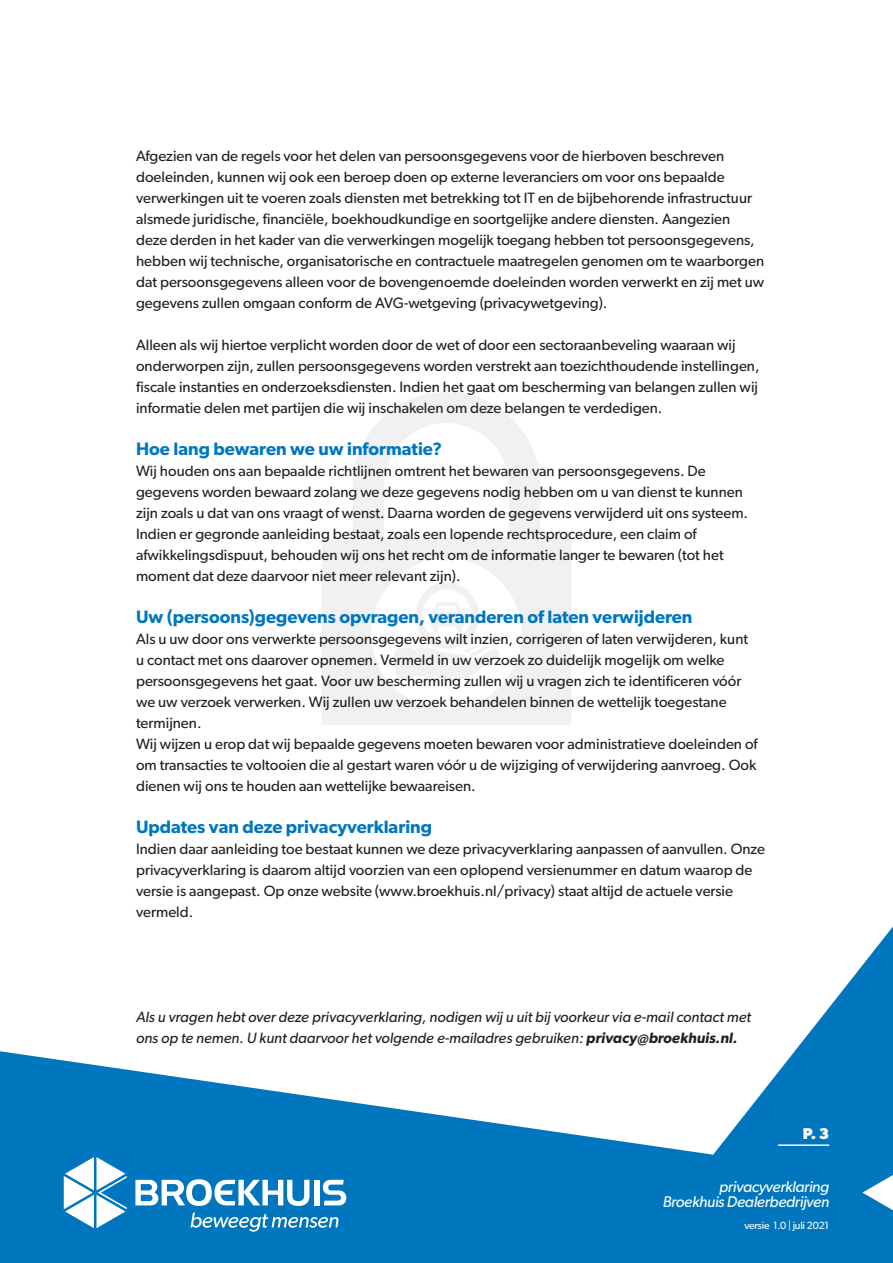
<style>
.page{position:relative;width:893px;height:1263px;background:#0076be}
.page>*{position:absolute;margin:0;border:0;box-sizing:border-box;transform-origin:0 0}
.t1{font:600 18px "Gibson";color:#0076be}
.t2{font:italic 15.6px "Gibson";letter-spacing:-.02em;color:#fff}
.t3{font:700 15.6px "Gibson";color:#fff}
.t4{font:15px/21px "Gibson";color:#231f20}
.t5{font:italic 15px/21px "Gibson";color:#231f20}
.t6{font:10.5px "Gibson";letter-spacing:-.02em;color:#fff}
.s1{font-weight:600}
</style>
<div class="page">
<div style="left:0;top:0;width:893px;height:1155px;background:#fff"></div>
<svg style="left:322px;top:390px;width:249px;height:335px;background:#f6f6f7"></svg>
<div style="left:371px;top:558px;width:151px;height:151px;background:#fff;border-radius:50%"></div>
<svg style="left:395px;top:647px;width:104px;height:32px"></svg>
<div style="left:416px;top:583px;width:63px;height:66px;background:#231f20;opacity:.5"></div>
<div style="left:416px;top:582px;width:61px;height:65px;border:6px solid #a4a5a9;border-radius:50%"></div>
<svg style="left:430px;top:602px;width:34px;height:29px"></svg>
<svg style="left:190px;top:1212px;width:148px;height:20px"></svg>
<svg style="left:64px;top:1157px;width:63px;height:71px"></svg>
<div style="left:314px;top:1180px;width:6px;height:25px;background:#fff"></div>
<svg style="left:135px;top:1179px;width:174px;height:27px"></svg>
<svg style="left:323px;top:1180px;width:23px;height:25px"></svg>
<hr style="left:778px;top:1144px;width:51px;height:2px;background:#fff">
<svg style="left:862px;top:1175px;width:31px;height:35px"></svg>
<p class="t4" style="left:136px;top:145px;width:630px">Afgezien van de regels voor het delen van persoonsgegevens voor de hierboven beschreven doeleinden, kunnen wij ook een beroep doen op externe leveranciers om voor ons bepaalde verwerkingen uit te voeren zoals diensten met betrekking tot IT en de bijbehorende infrastructuur alsmede juridische, financiële, boekhoudkundige en soortgelijke andere diensten. Aangezien deze derden in het kader van die verwerkingen mogelijk toegang hebben tot persoonsgegevens, hebben wij technische, organisatorische en contractuele maatregelen genomen om te waarborgen dat persoonsgegevens alleen voor de bovengenoemde doeleinden worden verwerkt en zij met uw gegevens zullen omgaan conform de AVG-wetgeving (privacywetgeving).</p>
<p class="t4" style="left:136px;top:334px;width:625px">Alleen als wij hiertoe verplicht worden door de wet of door een sectoraanbeveling waaraan wij onderworpen zijn, zullen persoonsgegevens worden verstrekt aan toezichthoudende instellingen, fiscale instanties en onderzoeksdiensten. Indien het gaat om bescherming van belangen zullen wij informatie delen met partijen die wij inschakelen om deze belangen te verdedigen.</p>
<p class="t1" style="left:136px;top:438px;width:307px">Hoe lang bewaren we uw informatie?</p>
<p class="t4" style="left:136px;top:460px;width:614px">Wij houden ons aan bepaalde richtlijnen omtrent het bewaren van persoonsgegevens. De gegevens worden bewaard zolang we deze gegevens nodig hebben om u van dienst te kunnen zijn zoals u dat van ons vraagt of wenst. Daarna worden de gegevens verwijderd uit ons systeem.<br>Indien er gegronde aanleiding bestaat, zoals een lopende rechtsprocedure, een claim of afwikkelingsdispuut, behouden wij ons het recht om de informatie langer te bewaren (tot het moment dat deze daarvoor niet meer relevant zijn).</p>
<p class="t1" style="left:136px;top:606px;width:558px">Uw (persoons)gegevens opvragen, veranderen of laten verwijderen</p>
<p class="t4" style="left:136px;top:628px;width:613px">Als u uw door ons verwerkte persoonsgegevens wilt inzien, corrigeren of laten verwijderen, kunt u contact met ons daarover opnemen. Vermeld in uw verzoek zo duidelijk mogelijk om welke persoonsgegevens het gaat. Voor uw bescherming zullen wij u vragen zich te identificeren vóór we uw verzoek verwerken. Wij zullen uw verzoek behandelen binnen de wettelijk toegestane termijnen.</p>
<p class="t4" style="left:136px;top:733px;width:623px;text-align:justify">Wij wijzen u erop dat wij bepaalde gegevens moeten bewaren voor administratieve doeleinden of om transacties te voltooien die al gestart waren vóór u de wijziging of verwijdering aanvroeg. Ook dienen wij ons te houden aan wettelijke bewaareisen.</p>
<p class="t1" style="left:136px;top:816px;width:297px">Updates van deze privacyverklaring</p>
<p class="t4" style="left:136px;top:838px;width:631px">Indien daar aanleiding toe bestaat kunnen we deze privacyverklaring aanpassen of aanvullen. Onze privacyverklaring is daarom altijd voorzien van een oplopend versienummer en datum waarop de versie is aangepast. Op onze website (www.broekhuis.nl/privacy) staat altijd de actuele versie vermeld.</p>
<p class="t5" style="left:136px;top:1006px;width:616px">Als u vragen hebt over deze privacyverklaring, nodigen wij u uit bij voorkeur via e-mail contact met ons op te nemen. U kunt daarvoor het volgende e-mailadres gebruiken: <span class="s1">privacy@broekhuis.nl.</span></p>
<p class="t3" style="left:803px;top:1124px;width:28px">P. 3</p>
<p class="t2" style="left:719px;top:1177px;width:111px">privacyverklaring</p>
<p class="t2" style="left:663px;top:1192px;width:168px">Broekhuis Dealerbedrijven</p>
<p class="t6" style="left:744px;top:1219px;width:86px">versie 1.0 | juli 2021</p>
</div>
